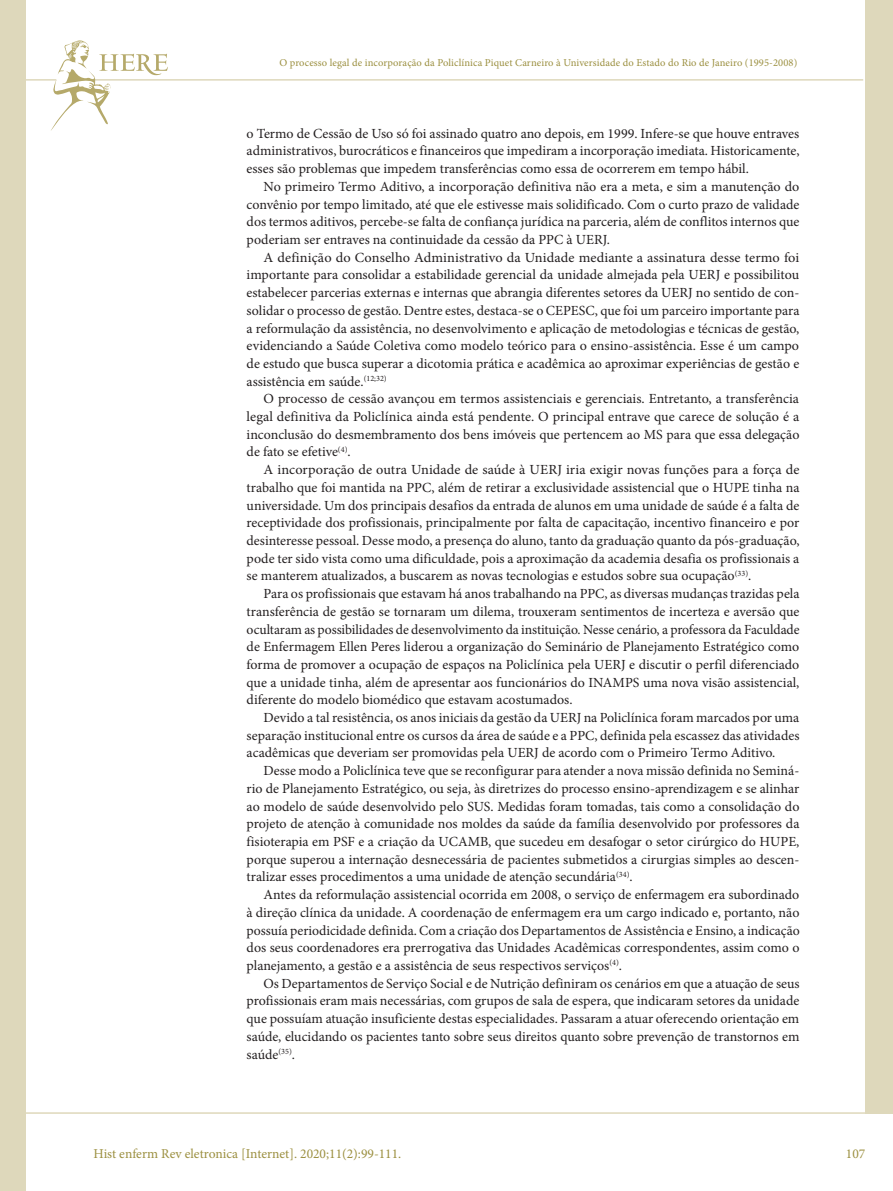
<style>
.page{position:relative;width:893px;height:1191px;background:#fff}
.page>*{position:absolute;margin:0;border:0;box-sizing:border-box;transform-origin:0 0}
.t1{font:13.95px/17.7px "Minion Pro";color:#231f20;text-align:justify}
.t2{font:13.5px "Minion Pro";color:#9b8f3f}
.t3{font:10.5px "Minion Pro";letter-spacing:.01em;color:#9b8f3f}
</style>
<div class="page">
<hr style="left:0;top:1112px;width:893px;height:1px;background:#ded8bb">
<hr style="left:0;top:79px;width:863px;height:2px;background:#ded8bb">
<div style="left:865px;top:0;width:28px;height:1113px;background:#ded8bb"></div>
<div style="left:0;top:0;width:26px;height:1191px;background:#ded8bb"></div>
<svg style="left:50px;top:40px;width:118px;height:91px"></svg>
<p class="t3" style="left:279px;top:56px;width:519px">O processo legal de incorporação da Policlínica Piquet Carneiro à Universidade do Estado do Rio de Janeiro (1995-2008)</p>
<p class="t1" style="left:247px;top:124px;width:554px">o Termo de Cessão de Uso só foi assinado quatro ano depois, em 1999. Infere-se que houve entraves administrativos, burocráticos e financeiros que impediram a incorporação imediata. Historicamente, esses são problemas que impedem transferências como essa de ocorrerem em tempo hábil.</p>
<p class="t1" style="left:247px;top:178px;width:554px;text-indent:17px">No primeiro Termo Aditivo, a incorporação definitiva não era a meta, e sim a manutenção do convênio por tempo limitado, até que ele estivesse mais solidificado. Com o curto prazo de validade dos termos aditivos, percebe-se falta de confiança jurídica na parceria, além de conflitos internos que poderiam ser entraves na continuidade da cessão da PPC à UERJ.</p>
<p class="t1" style="left:247px;top:248px;width:554px;text-indent:17px">A definição do Conselho Administrativo da Unidade mediante a assinatura desse termo foi importante para consolidar a estabilidade gerencial da unidade almejada pela UERJ e possibilitou estabelecer parcerias externas e internas que abrangia diferentes setores da UERJ no sentido de con&shy;solidar o processo de gestão. Dentre estes, destaca-se o CEPESC, que foi um parceiro importante para a reformulação da assistência, no desenvolvimento e aplicação de metodologias e técnicas de gestão, evidenciando a Saúde Coletiva como modelo teórico para o ensino-assistência. Esse é um campo de estudo que busca superar a dicotomia prática e acadêmica ao aproximar experiências de gestão e assistência em saúde.<sup>(12;32)</sup></p>
<p class="t1" style="left:247px;top:390px;width:554px;text-indent:17px">O processo de cessão avançou em termos assistenciais e gerenciais. Entretanto, a transferência legal definitiva da Policlínica ainda está pendente. O principal entrave que carece de solução é a inconclusão do desmembramento dos bens imóveis que pertencem ao MS para que essa delegação de fato se efetive<sup>(4)</sup>.</p>
<p class="t1" style="left:247px;top:461px;width:554px;text-indent:17px">A incorporação de outra Unidade de saúde à UERJ iria exigir novas funções para a força de trabalho que foi mantida na PPC, além de retirar a exclusividade assistencial que o HUPE tinha na universidade. Um dos principais desafios da entrada de alunos em uma unidade de saúde é a falta de receptividade dos profissionais, principalmente por falta de capacitação, incentivo financeiro e por desinteresse pessoal. Desse modo, a presença do aluno, tanto da graduação quanto da pós-graduação, pode ter sido vista como uma dificuldade, pois a aproximação da academia desafia os profissionais a se manterem atualizados, a buscarem as novas tecnologias e estudos sobre sua ocupação<sup>(33)</sup>.</p>
<p class="t1" style="left:247px;top:585px;width:554px;text-indent:17px">Para os profissionais que estavam há anos trabalhando na PPC, as diversas mudanças trazidas pela transferência de gestão se tornaram um dilema, trouxeram sentimentos de incerteza e aversão que ocultaram as possibilidades de desenvolvimento da instituição. Nesse cenário, a professora da Faculdade de Enfermagem Ellen Peres liderou a organização do Seminário de Planejamento Estratégico como forma de promover a ocupação de espaços na Policlínica pela UERJ e discutir o perfil diferenciado que a unidade tinha, além de apresentar aos funcionários do INAMPS uma nova visão assistencial, diferente do modelo biomédico que estavam acostumados.</p>
<p class="t1" style="left:247px;top:709px;width:554px;text-indent:17px">Devido a tal resistência, os anos iniciais da gestão da UERJ na Policlínica foram marcados por uma separação institucional entre os cursos da área de saúde e a PPC, definida pela escassez das atividades acadêmicas que deveriam ser promovidas pela UERJ de acordo com o Primeiro Termo Aditivo.</p>
<p class="t1" style="left:247px;top:762px;width:554px;text-indent:17px">Desse modo a Policlínica teve que se reconfigurar para atender a nova missão definida no Seminá&shy;rio de Planejamento Estratégico, ou seja, às diretrizes do processo ensino-aprendizagem e se alinhar ao modelo de saúde desenvolvido pelo SUS. Medidas foram tomadas, tais como a consolidação do projeto de atenção à comunidade nos moldes da saúde da família desenvolvido por professores da fisioterapia em PSF e a criação da UCAMB, que sucedeu em desafogar o setor cirúrgico do HUPE, porque superou a internação desnecessária de pacientes submetidos a cirurgias simples ao descen&shy;tralizar esses procedimentos a uma unidade de atenção secundária<sup>(34)</sup>.</p>
<p class="t1" style="left:247px;top:886px;width:555px;text-indent:17px">Antes da reformulação assistencial ocorrida em 2008, o serviço de enfermagem era subordinado à direção clínica da unidade. A coordenação de enfermagem era um cargo indicado e, portanto, não possuía periodicidade definida. Com a criação dos Departamentos de Assistência e Ensino, a indicação dos seus coordenadores era prerrogativa das Unidades Acadêmicas correspondentes, assim como o planejamento, a gestão e a assistência de seus respectivos serviços<sup>(4)</sup>.</p>
<p class="t1" style="left:247px;top:974px;width:554px;text-indent:17px">Os Departamentos de Serviço Social e de Nutrição definiram os cenários em que a atuação de seus profissionais eram mais necessárias, com grupos de sala de espera, que indicaram setores da unidade que possuíam atuação insuficiente destas especialidades. Passaram a atuar oferecendo orientação em saúde, elucidando os pacientes tanto sobre seus direitos quanto sobre prevenção de transtornos em saúde<sup>(35)</sup>.</p>
<p class="t2" style="left:94px;top:1144px;width:309px">Hist enferm Rev eletronica [Internet]. 2020;11(2):99-111.</p>
<p class="t2" style="left:846px;top:1144px;width:21px">107</p>
</div>
